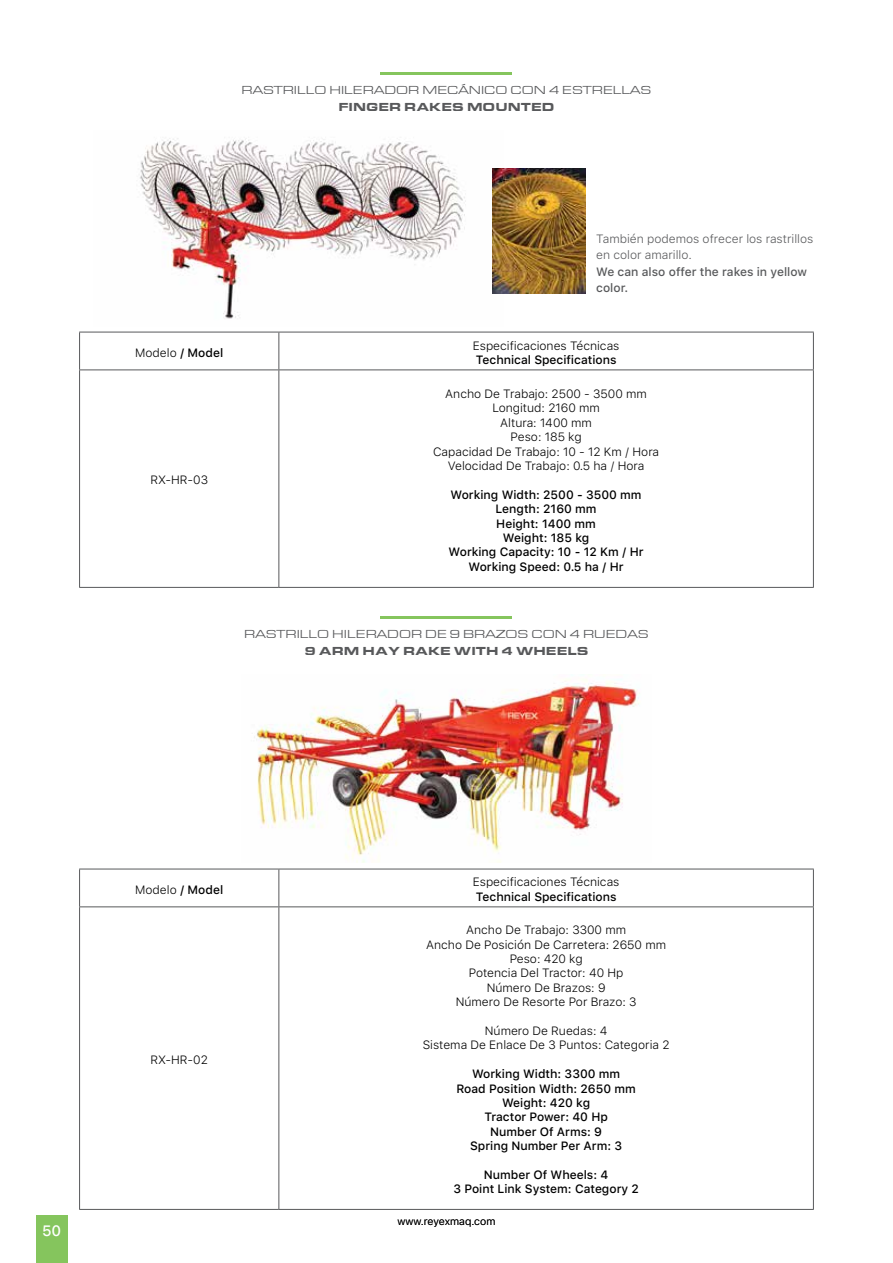
<style>
.page{position:relative;width:893px;height:1263px;background:#fff}
.page>*{position:absolute;margin:0;border:0;box-sizing:border-box;transform-origin:0 0}
.t1{font:500 15px "SFUI Text";color:#fff}
.t2{font:300 12px/14.4px "SFUI Text";color:#000;text-align:center}
.t3{font:500 12px/14.4px "SFUI Text";color:#000;text-align:center}
.t4{font:12px "Eurostile Extended";color:#58595b}
.t5{font:300 12px/16.5px "SFUI Text";color:#58595b}
.t6{font:900 12px "Eurostile Extended";color:#58595b}
.t7{font:500 12px/16.5px "SFUI Text";color:#58595b}
.t8{font:300 10.5px "SFUI Text";color:#000}
.s1{font-weight:500}
</style>
<div class="page">
<div style="left:36px;top:1215px;width:32px;height:48px;background:#85c55d"></div>
<hr style="left:381px;top:616px;width:131px;height:3px;background:#85c55d">
<hr style="left:381px;top:72px;width:131px;height:3px;background:#85c55d">
<img style="left:254px;top:679px;width:386px;height:183px">
<img style="left:140px;top:138px;width:363px;height:181px">
<img style="left:493px;top:169px;width:92px;height:124px">
<hr style="left:79px;top:869px;width:200px;height:1px;background:#58595b">
<hr style="left:79px;top:869px;width:1px;height:37px;background:#58595b">
<hr style="left:279px;top:869px;width:535px;height:1px;background:#58595b">
<hr style="left:278px;top:869px;width:1px;height:37px;background:#58595b">
<hr style="left:813px;top:869px;width:1px;height:37px;background:#58595b">
<hr style="left:79px;top:906px;width:200px;height:1px;background:#58595b">
<hr style="left:79px;top:907px;width:1px;height:302px;background:#58595b">
<hr style="left:279px;top:906px;width:535px;height:1px;background:#58595b">
<hr style="left:278px;top:907px;width:1px;height:302px;background:#58595b">
<hr style="left:813px;top:907px;width:1px;height:302px;background:#58595b">
<hr style="left:79px;top:1209px;width:200px;height:1px;background:#58595b">
<hr style="left:279px;top:1209px;width:535px;height:1px;background:#58595b">
<hr style="left:79px;top:332px;width:200px;height:1px;background:#58595b">
<hr style="left:79px;top:332px;width:1px;height:37px;background:#58595b">
<hr style="left:279px;top:332px;width:535px;height:1px;background:#58595b">
<hr style="left:278px;top:332px;width:1px;height:37px;background:#58595b">
<hr style="left:813px;top:332px;width:1px;height:37px;background:#58595b">
<hr style="left:79px;top:369px;width:200px;height:1px;background:#58595b">
<hr style="left:79px;top:370px;width:1px;height:217px;background:#58595b">
<hr style="left:279px;top:369px;width:535px;height:1px;background:#58595b">
<hr style="left:278px;top:370px;width:1px;height:217px;background:#58595b">
<hr style="left:813px;top:370px;width:1px;height:217px;background:#58595b">
<hr style="left:79px;top:587px;width:200px;height:1px;background:#58595b">
<hr style="left:279px;top:587px;width:535px;height:1px;background:#58595b">
<p class="t4" style="left:242px;top:84px;width:411px">RASTRILLO HILERADOR MECÁNICO CON 4 ESTRELLAS</p>
<p class="t6" style="left:339px;top:100px;width:217px">FINGER RAKES MOUNTED</p>
<p class="t2" style="left:135px;top:345px;width:90px">Modelo <span class="s1">/ Model</span></p>
<p class="t2" style="left:150px;top:472px;width:59px">RX-HR-03</p>
<p class="t5" style="left:596px;top:230px;width:219px">También podemos ofrecer los rastrillos en color amarillo.</p>
<p class="t7" style="left:596px;top:263px;width:212px">We can also offer the rakes in yellow color.</p>
<p class="t2" style="left:473px;top:338px;width:148px">Especificaciones Técnicas</p>
<p class="t3" style="left:476px;top:352px;width:142px">Technical Specifications</p>
<p class="t2" style="left:433px;top:386px;width:228px">Ancho De Trabajo: 2500 - 3500 mm<br>Longitud: 2160 mm<br>Altura: 1400 mm<br>Peso: 185 kg<br>Capacidad De Trabajo: 10 - 12 Km / Hora<br>Velocidad De Trabajo: 0.5 ha / Hora</p>
<p class="t3" style="left:449px;top:487px;width:196px">Working Width: 2500 - 3500 mm<br>Length: 2160 mm<br>Height: 1400 mm<br>Weight: 185 kg<br>Working Capacity: 10 - 12 Km / Hr<br>Working Speed: 0.5 ha / Hr</p>
<p class="t4" style="left:244px;top:628px;width:406px">RASTRILLO HILERADOR DE 9 BRAZOS CON 4 RUEDAS</p>
<p class="t6" style="left:304px;top:643px;width:286px">9 ARM HAY RAKE WITH 4 WHEELS</p>
<p class="t1" style="left:42px;top:1219px;width:21px">50</p>
<p class="t2" style="left:135px;top:882px;width:90px">Modelo <span class="s1">/ Model</span></p>
<p class="t2" style="left:151px;top:1052px;width:59px">RX-HR-02</p>
<p class="t2" style="left:473px;top:874px;width:148px">Especificaciones Técnicas</p>
<p class="t3" style="left:476px;top:889px;width:142px">Technical Specifications</p>
<p class="t2" style="left:426px;top:922px;width:241px">Ancho De Trabajo: 3300 mm<br>Ancho De Posición De Carretera: 2650 mm<br>Peso: 420 kg<br>Potencia Del Tractor: 40 Hp<br>Número De Brazos: 9<br>Número De Resorte Por Brazo: 3</p>
<p class="t2" style="left:423px;top:1023px;width:248px">Número De Ruedas: 4<br>Sistema De Enlace De 3 Puntos: Categoria 2</p>
<p class="t3" style="left:456px;top:1066px;width:181px">Working Width: 3300 mm<br>Road Position Width: 2650 mm<br>Weight: 420 kg<br>Tractor Power: 40 Hp<br>Number Of Arms: 9<br>Spring Number Per Arm: 3</p>
<p class="t3" style="left:453px;top:1167px;width:187px">Number Of Wheels: 4<br>3 Point Link System: Category 2</p>
<p class="t8" style="left:397px;top:1214px;width:99px">www.reyexmaq.com</p>
</div>
